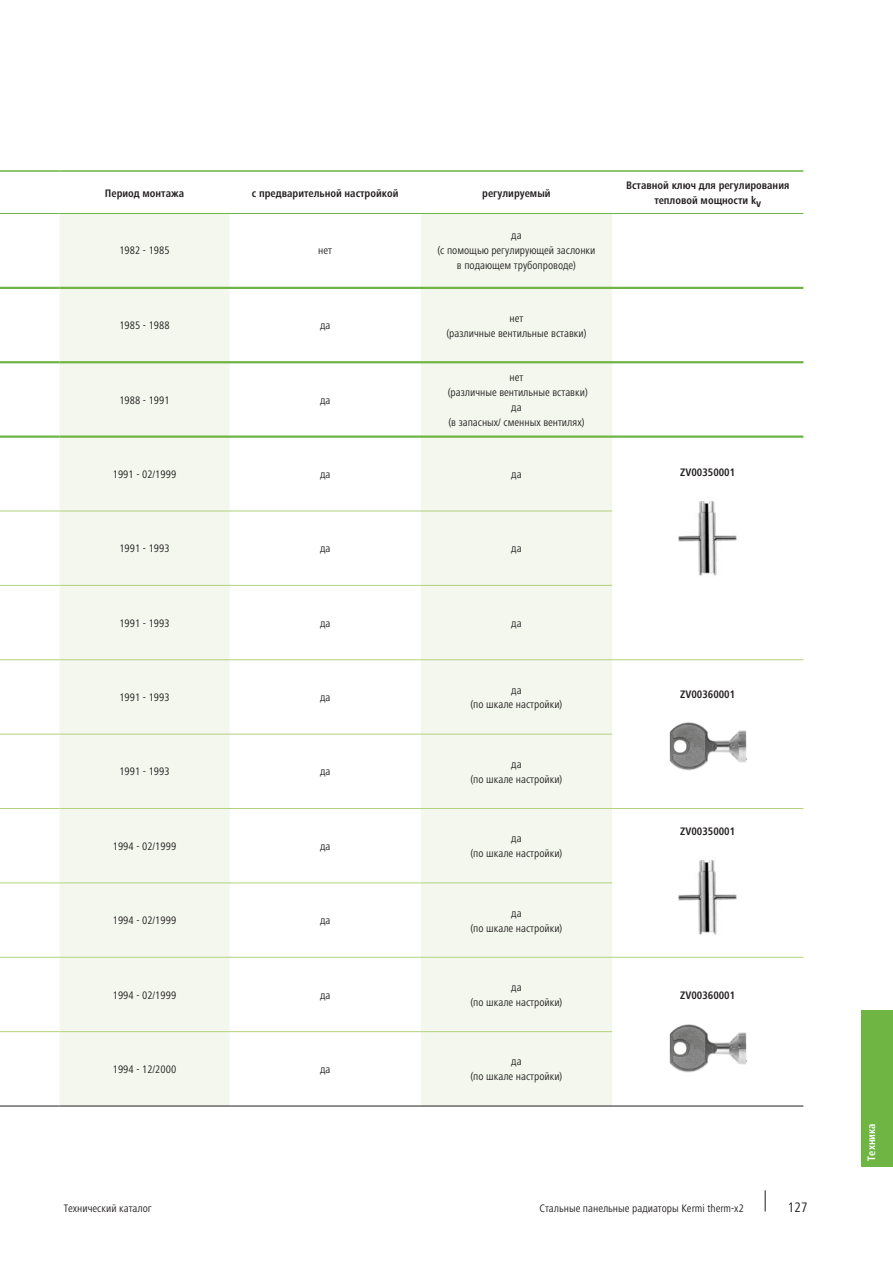
<style>
.page{position:relative;width:893px;height:1263px;background:#fff}
.page>*{position:absolute;margin:0;border:0;box-sizing:border-box;transform-origin:0 0}
.t1{font:condensed 14.25px "Frutiger Next LTW1 G";color:#231f20}
.t2{font:condensed 11.25px/14.9px "Frutiger Next LTW1 G";color:#231f20;text-align:center}
.t3{font:700 condensed 11.25px/14.9px "Frutiger Next LTW1 G";color:#231f20;text-align:center}
.t4{font:700 condensed 11.25px "Frutiger Next LTW1 G";color:#fff}
</style>
<div class="page">
<svg style="left:765px;top:1190px;width:1px;height:22px"></svg>
<div style="left:861px;top:1011px;width:32px;height:156px;background:#6eb544"></div>
<svg style="left:60px;top:214px;width:552px;height:892px;fill:#f3f7ed"></svg>
<hr style="left:0;top:213px;width:60px;height:1px;background:#6eb544">
<hr style="left:60px;top:213px;width:743px;height:1px;background:#6eb544">
<hr style="left:0;top:170px;width:60px;height:2px;background:#6eb544">
<hr style="left:60px;top:170px;width:743px;height:2px;background:#6eb544">
<hr style="left:0;top:287px;width:60px;height:2px;background:#6eb544">
<hr style="left:60px;top:287px;width:743px;height:2px;background:#6eb544">
<hr style="left:0;top:361px;width:60px;height:2px;background:#6eb544">
<hr style="left:60px;top:361px;width:743px;height:2px;background:#6eb544">
<hr style="left:60px;top:436px;width:743px;height:2px;background:#6eb544">
<hr style="left:612px;top:659px;width:191px;height:1px;background:#b3d27e">
<hr style="left:612px;top:808px;width:191px;height:1px;background:#b3d27e">
<hr style="left:612px;top:957px;width:191px;height:1px;background:#b3d27e">
<hr style="left:0;top:436px;width:60px;height:2px;background:#6eb544">
<hr style="left:0;top:511px;width:60px;height:1px;background:#b3d27e">
<hr style="left:60px;top:511px;width:552px;height:1px;background:#b3d27e">
<hr style="left:0;top:585px;width:60px;height:1px;background:#b3d27e">
<hr style="left:60px;top:585px;width:552px;height:1px;background:#b3d27e">
<hr style="left:0;top:659px;width:60px;height:1px;background:#b3d27e">
<hr style="left:60px;top:659px;width:552px;height:1px;background:#b3d27e">
<hr style="left:0;top:734px;width:60px;height:1px;background:#b3d27e">
<hr style="left:60px;top:734px;width:552px;height:1px;background:#b3d27e">
<hr style="left:0;top:808px;width:60px;height:1px;background:#b3d27e">
<hr style="left:60px;top:808px;width:552px;height:1px;background:#b3d27e">
<hr style="left:0;top:957px;width:60px;height:1px;background:#b3d27e">
<hr style="left:60px;top:957px;width:552px;height:1px;background:#b3d27e">
<hr style="left:0;top:883px;width:60px;height:1px;background:#b3d27e">
<hr style="left:60px;top:883px;width:552px;height:1px;background:#b3d27e">
<hr style="left:612px;top:1106px;width:191px;height:1px;background:#231f20">
<hr style="left:0;top:1031px;width:60px;height:1px;background:#b3d27e">
<hr style="left:60px;top:1031px;width:552px;height:1px;background:#b3d27e">
<hr style="left:0;top:1106px;width:60px;height:1px;background:#231f20">
<hr style="left:60px;top:1106px;width:552px;height:1px;background:#231f20">
<img style="left:678px;top:500px;width:59px;height:76px">
<img style="left:669px;top:722px;width:79px;height:49px">
<img style="left:678px;top:859px;width:59px;height:76px">
<img style="left:669px;top:1024px;width:79px;height:49px">
<p class="t3" style="left:105px;top:185px;width:81px">Период монтажа</p>
<p class="t3" style="left:252px;top:185px;width:148px">с предварительной настройкой</p>
<p class="t3" style="left:482px;top:185px;width:70px">регулируемый</p>
<p class="t3" style="left:626px;top:178px;width:165px">Вставной ключ для регулирования тепловой мощности kv</p>
<p class="t2" style="left:119px;top:244px;width:52px">1982 - 1985</p>
<p class="t2" style="left:318px;top:244px;width:15px">нет</p>
<p class="t2" style="left:437px;top:229px;width:160px">да<br>(с помощью регулирующей заслонки в подающем трубопроводе)</p>
<p class="t2" style="left:119px;top:319px;width:52px">1985 - 1988</p>
<p class="t2" style="left:320px;top:319px;width:12px">да</p>
<p class="t2" style="left:446px;top:311px;width:141px">нет<br>(различные вентильные вставки)</p>
<p class="t2" style="left:119px;top:393px;width:52px">1988 - 1991</p>
<p class="t2" style="left:320px;top:393px;width:12px">да</p>
<p class="t2" style="left:448px;top:371px;width:141px">нет<br>(различные вентильные вставки) да<br>(в запасных/ сменных вентилях)</p>
<p class="t2" style="left:113px;top:468px;width:65px">1991 - 02/1999</p>
<p class="t2" style="left:320px;top:468px;width:12px">да</p>
<p class="t2" style="left:511px;top:468px;width:12px">да</p>
<p class="t2" style="left:119px;top:542px;width:52px">1991 - 1993</p>
<p class="t2" style="left:320px;top:542px;width:12px">да</p>
<p class="t2" style="left:511px;top:542px;width:12px">да</p>
<p class="t2" style="left:119px;top:616px;width:52px">1991 - 1993</p>
<p class="t2" style="left:320px;top:616px;width:12px">да</p>
<p class="t2" style="left:511px;top:616px;width:12px">да</p>
<p class="t3" style="left:680px;top:464px;width:56px">ZV00350001</p>
<p class="t2" style="left:119px;top:691px;width:52px">1991 - 1993</p>
<p class="t2" style="left:320px;top:691px;width:12px">да</p>
<p class="t2" style="left:470px;top:683px;width:93px">да<br>(по шкале настройки)</p>
<p class="t3" style="left:680px;top:687px;width:56px">ZV00360001</p>
<p class="t2" style="left:119px;top:765px;width:52px">1991 - 1993</p>
<p class="t2" style="left:320px;top:765px;width:12px">да</p>
<p class="t2" style="left:470px;top:758px;width:93px">да<br>(по шкале настройки)</p>
<p class="t2" style="left:113px;top:839px;width:65px">1994 - 02/1999</p>
<p class="t2" style="left:320px;top:839px;width:12px">да</p>
<p class="t2" style="left:470px;top:832px;width:93px">да<br>(по шкале настройки)</p>
<p class="t2" style="left:113px;top:914px;width:65px">1994 - 02/1999</p>
<p class="t2" style="left:320px;top:914px;width:12px">да</p>
<p class="t2" style="left:470px;top:906px;width:93px">да<br>(по шкале настройки)</p>
<p class="t3" style="left:680px;top:824px;width:56px">ZV00350001</p>
<p class="t2" style="left:113px;top:988px;width:65px">1994 - 02/1999</p>
<p class="t2" style="left:320px;top:988px;width:12px">да</p>
<p class="t2" style="left:470px;top:981px;width:93px">да<br>(по шкале настройки)</p>
<p class="t3" style="left:680px;top:988px;width:56px">ZV00360001</p>
<p class="t2" style="left:113px;top:1063px;width:65px">1994 - 12/2000</p>
<p class="t2" style="left:320px;top:1063px;width:12px">да</p>
<p class="t2" style="left:470px;top:1055px;width:93px">да<br>(по шкале настройки)</p>
<p class="t2" style="left:64px;top:1201px;width:90px">Технический каталог</p>
<p class="t2" style="left:539px;top:1201px;width:206px">Стальные панельные радиаторы Kermi therm-x2</p>
<p class="t1" style="left:788px;top:1201px;width:21px">127</p>
<p class="t4" style="left:865px;top:1161px;width:39px;rotate:-90deg">Техника</p>
</div>
